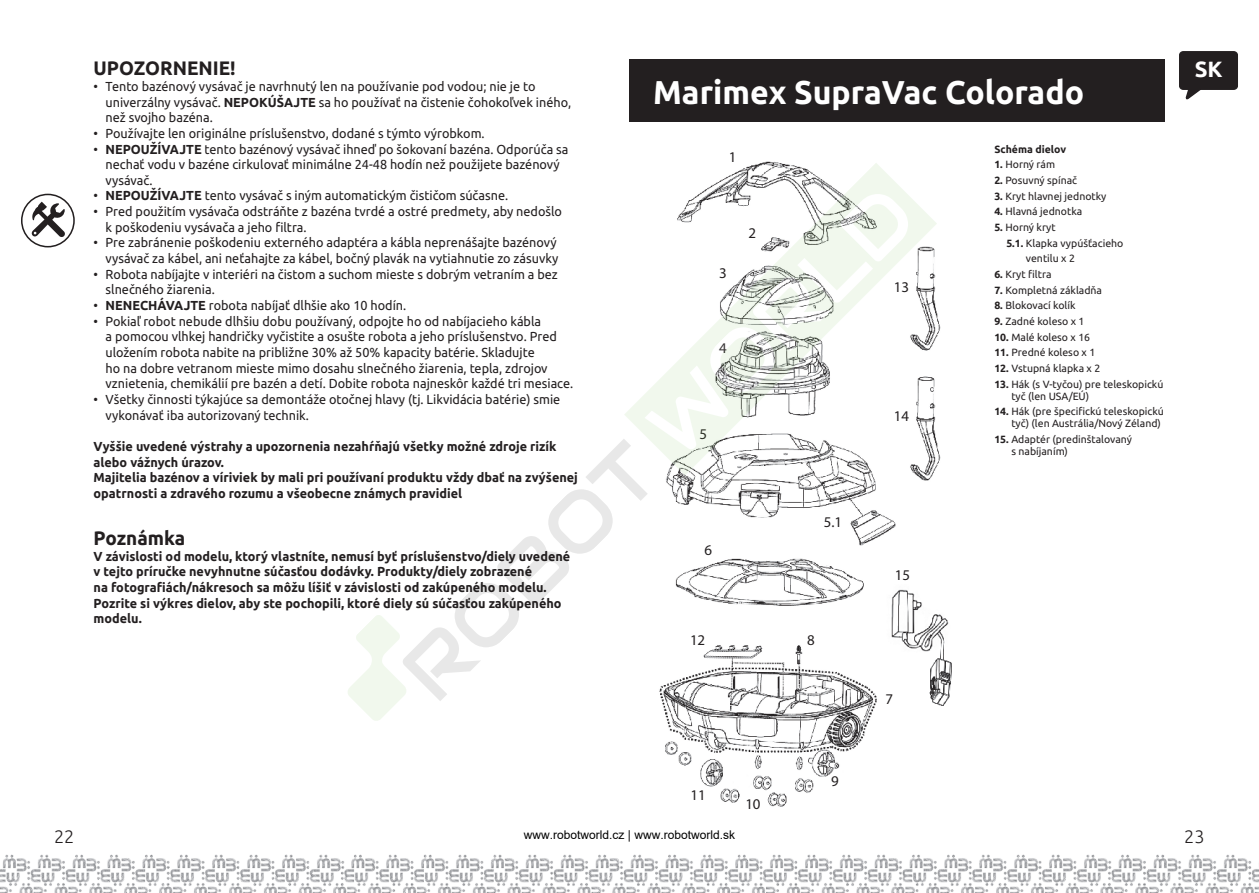
<style>
.page{position:relative;width:1259px;height:893px;background:#fff}
.page>*{position:absolute;margin:0;border:0;box-sizing:border-box;transform-origin:0 0}
.t1{font:700 33px "Ubuntu";color:#fff}
.t2{font:700 22.05px "Ubuntu";color:#fff}
.t3{font:700 19.5px "Ubuntu";color:#231f20}
.t4{font:300 18px "Ubuntu";color:#231f20}
.t5{font:700 14.85px "Century Gothic";color:#231f20}
.t6{font:13.05px/15.6px "Ubuntu";color:#231f20}
.t7{font:700 13.05px/15.6px "Ubuntu";color:#231f20}
.t8{font:12px "Arial";color:#000}
.t9{font:10.5px/12px "Ubuntu";color:#231f20}
.t10{font:700 10.5px "Ubuntu";color:#231f20}
.s1{font-weight:700}
</style>
<div class="page">
<img style="left:0;top:854px;width:303px;height:39px">
<img style="left:749px;top:854px;width:320px;height:39px">
<img style="left:303px;top:854px;width:446px;height:39px">
<img style="left:1069px;top:854px;width:190px;height:39px">
<svg style="left:1179px;top:51px;width:59px;height:49px"></svg>
<svg style="left:31px;top:202px;width:34px;height:35px"></svg>
<div style="left:21px;top:194px;width:54px;height:53px;border:2px solid #231f20;border-radius:50%"></div>
<div style="left:629px;top:60px;width:536px;height:62px;background:#231f20"></div>
<img style="left:665px;top:161px;width:287px;height:646px">
<svg style="left:665px;top:163px;width:272px;height:312px"></svg>
<svg style="left:348px;top:185px;width:569px;height:539px"></svg>
<h3 class="t3" style="left:94px;top:56px;width:144px">UPOZORNENIE!</h3>
<h2 class="t2" style="left:1194px;top:56px;width:29px">SK</h2>
<p class="t6" style="left:106px;top:78px;width:467px;text-indent:-12px">• Tento bazénový vysávač je navrhnutý len na používanie pod vodou; nie je to univerzálny vysávač. <span class="s1">NEPOKÚŠAJTE</span> sa ho používať na čistenie čohokoľvek iného, než svojho bazéna.</p>
<p class="t6" style="left:94px;top:125px;width:392px">• Používajte len originálne príslušenstvo, dodané s týmto výrobkom.</p>
<p class="t6" style="left:106px;top:141px;width:464px;text-indent:-12px">• <span class="s1">NEPOUŽÍVAJTE</span> tento bazénový vysávač ihneď po šokovaní bazéna. Odporúča sa nechať vodu v bazéne cirkulovať minimálne 24-48 hodín než použijete bazénový vysávač.</p>
<p class="t6" style="left:94px;top:188px;width:416px">• <span class="s1">NEPOUŽÍVAJTE</span> tento vysávač s iným automatickým čističom súčasne.</p>
<p class="t6" style="left:106px;top:203px;width:458px;text-indent:-12px">• Pred použitím vysávača odstráňte z bazéna tvrdé a ostré predmety, aby nedošlo k poškodeniu vysávača a jeho filtra.</p>
<p class="t6" style="left:94px;top:235px;width:466px;text-align:right">• Pre zabránenie poškodeniu externého adaptéra a kábla neprenášajte bazénový vysávač za kábel, ani neťahajte za kábel, bočný plavák na vytiahnutie zo zásuvky</p>
<p class="t6" style="left:106px;top:266px;width:454px;text-indent:-12px">• Robota nabíjajte v interiéri na čistom a suchom mieste s dobrým vetraním a bez slnečného žiarenia.</p>
<p class="t6" style="left:94px;top:297px;width:314px">• <span class="s1">NENECHÁVAJTE</span> robota nabíjať dlhšie ako 10 hodín.</p>
<p class="t6" style="left:106px;top:313px;width:469px;text-indent:-12px">• Pokiaľ robot nebude dlhšiu dobu používaný, odpojte ho od nabíjacieho kábla<br>a pomocou vlhkej handričky vyčistite a osušte robota a jeho príslušenstvo. Pred uložením robota nabite na približne 30% až 50% kapacity batérie. Skladujte<br>ho na dobre vetranom mieste mimo dosahu slnečného žiarenia, tepla, zdrojov vznietenia, chemikálií pre bazén a detí. Dobite robota najneskôr každé tri mesiace.</p>
<p class="t6" style="left:106px;top:391px;width:456px;text-indent:-12px">• Všetky činnosti týkajúce sa demontáže otočnej hlavy (tj. Likvidácia batérie) smie vykonávať iba autorizovaný technik.</p>
<p class="t7" style="left:94px;top:438px;width:486px">Vyššie uvedené výstrahy a upozornenia nezahŕňajú všetky možné zdroje rizík alebo vážnych úrazov.<br>Majitelia bazénov a víriviek by mali pri používaní produktu vždy dbať na zvýšenej opatrnosti a zdravého rozumu a všeobecne známych pravidiel</p>
<h3 class="t3" style="left:94px;top:526px;width:93px">Poznámka</h3>
<p class="t7" style="left:94px;top:548px;width:478px">V závislosti od modelu, ktorý vlastníte, nemusí byť príslušenstvo/diely uvedené v tejto príručke nevyhnutne súčasťou dodávky. Produkty/diely zobrazené<br>na fotografiách/nákresoch sa môžu líšiť v závislosti od zakúpeného modelu.<br>Pozrite si výkres dielov, aby ste pochopili, ktoré diely sú súčasťou zakúpeného modelu.</p>
<h1 class="t1" style="left:653px;top:73px;width:432px">Marimex SupraVac Colorado</h1>
<p class="t10" style="left:994px;top:143px;width:73px">Schéma dielov</p>
<p class="t9" style="left:994px;top:158px;width:62px"><span class="s1">1.</span> Horný rám</p>
<p class="t9" style="left:994px;top:174px;width:84px"><span class="s1">2.</span> Posuvný spínač</p>
<p class="t9" style="left:994px;top:190px;width:114px"><span class="s1">3.</span> Kryt hlavnej jednotky</p>
<p class="t9" style="left:994px;top:205px;width:89px"><span class="s1">4.</span> Hlavná jednotka</p>
<p class="t9" style="left:994px;top:221px;width:63px"><span class="s1">5.</span> Horný kryt</p>
<p class="t9" style="left:1006px;top:237px;width:119px"><span class="s1">5.1.</span> Klapka vypúšťacieho</p>
<p class="t9" style="left:1026px;top:252px;width:50px">ventilu x 2</p>
<p class="t9" style="left:994px;top:268px;width:59px"><span class="s1">6.</span> Kryt filtra</p>
<p class="t9" style="left:994px;top:284px;width:109px"><span class="s1">7.</span> Kompletná základňa</p>
<p class="t9" style="left:994px;top:299px;width:83px"><span class="s1">8.</span> Blokovací kolík</p>
<p class="t9" style="left:994px;top:315px;width:92px"><span class="s1">9.</span> Zadné koleso x 1</p>
<p class="t9" style="left:994px;top:331px;width:97px"><span class="s1">10.</span> Malé koleso x 16</p>
<p class="t9" style="left:994px;top:346px;width:102px"><span class="s1">11.</span> Predné koleso x 1</p>
<p class="t9" style="left:994px;top:362px;width:107px"><span class="s1">12.</span> Vstupná klapka x 2</p>
<p class="t9" style="left:1011px;top:378px;width:153px;text-indent:-17px"><span class="s1">13.</span> Hák (s V-tyčou) pre teleskopickú tyč (len USA/EÚ)</p>
<p class="t9" style="left:994px;top:405px;width:171px;text-align:right"><span class="s1">14.</span> Hák (pre špecifickú teleskopickú tyč) (len Austrália/Nový Zéland)</p>
<p class="t9" style="left:1011px;top:433px;width:122px;text-indent:-17px"><span class="s1">15.</span> Adaptér (predinštalovaný s nabíjaním)</p>
<p class="t5" style="left:729px;top:148px;width:9px">1</p>
<p class="t5" style="left:748px;top:224px;width:9px">2</p>
<p class="t5" style="left:719px;top:264px;width:9px">3</p>
<p class="t5" style="left:894px;top:277px;width:17px">13</p>
<p class="t5" style="left:719px;top:338px;width:9px">4</p>
<p class="t5" style="left:894px;top:407px;width:17px">14</p>
<p class="t5" style="left:699px;top:425px;width:9px">5</p>
<p class="t5" style="left:824px;top:513px;width:20px">5.1</p>
<p class="t5" style="left:704px;top:541px;width:9px">6</p>
<p class="t5" style="left:895px;top:566px;width:17px">15</p>
<p class="t5" style="left:690px;top:631px;width:17px">12</p>
<p class="t5" style="left:807px;top:631px;width:9px">8</p>
<p class="t5" style="left:690px;top:786px;width:17px">11</p>
<p class="t5" style="left:745px;top:795px;width:17px">10</p>
<p class="t5" style="left:831px;top:772px;width:9px">9</p>
<p class="t5" style="left:885px;top:689px;width:9px">7</p>
<p class="t8" style="left:524px;top:826px;width:213px">www.robotworld.cz | www.robotworld.sk</p>
<h3 class="t4" style="left:54px;top:826px;width:22px">22</h3>
<h3 class="t4" style="left:1184px;top:826px;width:22px">23</h3>
</div>
